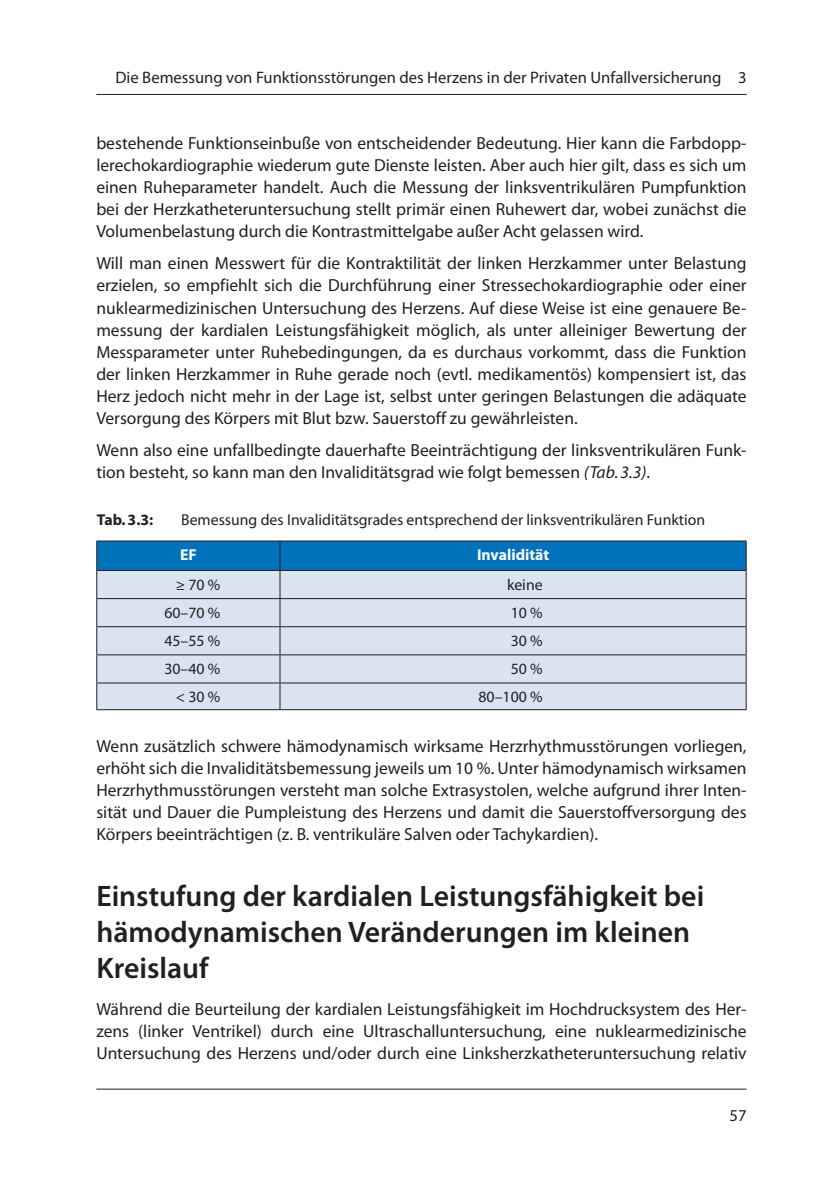
<style>
.page{position:relative;width:838px;height:1185px;background:#fff}
.page>*{position:absolute;margin:0;border:0;box-sizing:border-box;transform-origin:0 0}
.t1{font:600 29.75px/35.9px "Myriad Pro";color:#231f20}
.t2{font:17.5px/22.1px "Myriad Pro";color:#231f20;text-align:justify}
.t3{font:16.62px "Myriad Pro";color:#231f20}
.t4{font:15.75px "Myriad Pro";color:#231f20}
.t5{font:700 15.75px "Myriad Pro";color:#fff}
.t6{font:700 15.75px "Myriad Pro";color:#231f20}
.s1{font-style:italic}
</style>
<div class="page">
<hr style="left:96px;top:94px;width:650px;height:1px;background:#231f20">
<hr style="left:96px;top:1088px;width:650px;height:1px;background:#231f20">
<hr style="left:96px;top:540px;width:184px;height:1px;background:#231f20">
<hr style="left:280px;top:540px;width:466px;height:1px;background:#231f20">
<svg style="left:96px;top:541px;width:650px;height:168px;background:#adc8e1"></svg>
<hr style="left:96px;top:709px;width:184px;height:1px;background:#231f20">
<hr style="left:280px;top:709px;width:466px;height:1px;background:#231f20">
<p class="t3" style="left:115px;top:68px;width:632px">Die Bemessung von Funktionsstörungen des Herzens in der Privaten Unfallversicherung 3</p>
<p class="t2" style="left:96px;top:133px;width:651px">bestehende Funktionseinbuße von entscheidender Bedeutung. Hier kann die Farbdopp&shy;lerechokardiographie wiederum gute Dienste leisten. Aber auch hier gilt, dass es sich um einen Ruheparameter handelt. Auch die Messung der linksventrikulären Pumpfunktion bei der Herzkatheteruntersuchung stellt primär einen Ruhewert dar, wobei zunächst die Volumenbelastung durch die Kontrastmittelgabe außer Acht gelassen wird.</p>
<p class="t2" style="left:96px;top:253px;width:651px">Will man einen Messwert für die Kontraktilität der linken Herzkammer unter Belastung erzielen, so empfiehlt sich die Durchführung einer Stressechokardiographie oder einer nuklearmedizinischen Untersuchung des Herzens. Auf diese Weise ist eine genauere Be&shy;messung der kardialen Leistungsfähigkeit möglich, als unter alleiniger Bewertung der Messparameter unter Ruhebedingungen, da es durchaus vorkommt, dass die Funktion der linken Herzkammer in Ruhe gerade noch (evtl. medikamentös) kompensiert ist, das Herz jedoch nicht mehr in der Lage ist, selbst unter geringen Belastungen die adäquate Versorgung des Körpers mit Blut bzw. Sauerstoff zu gewährleisten.</p>
<p class="t2" style="left:96px;top:439px;width:651px">Wenn also eine unfallbedingte dauerhafte Beeinträchtigung der linksventrikulären Funk&shy;tion besteht, so kann man den Invaliditätsgrad wie folgt bemessen <span class="s1">(Tab. 3.3)</span>.</p>
<p class="t6" style="left:97px;top:510px;width:58px">Tab.3.3:</p>
<p class="t4" style="left:181px;top:511px;width:525px">Bemessung des Invaliditätsgrades entsprechend der linksventrikulären Funktion</p>
<p class="t5" style="left:180px;top:546px;width:18px">EF</p>
<p class="t5" style="left:477px;top:546px;width:74px">Invalidität</p>
<p class="t4" style="left:176px;top:576px;width:46px">≥70%</p>
<p class="t4" style="left:507px;top:576px;width:37px">keine</p>
<p class="t4" style="left:164px;top:604px;width:58px">60–70 %</p>
<p class="t4" style="left:510px;top:604px;width:33px">10%</p>
<p class="t4" style="left:164px;top:632px;width:58px">45–55 %</p>
<p class="t4" style="left:510px;top:632px;width:33px">30%</p>
<p class="t4" style="left:164px;top:660px;width:58px">30–40 %</p>
<p class="t4" style="left:510px;top:660px;width:33px">50%</p>
<p class="t4" style="left:176px;top:688px;width:46px">&lt;30%</p>
<p class="t4" style="left:478px;top:688px;width:66px">80–100 %</p>
<p class="t2" style="left:96px;top:735px;width:651px">Wenn zusätzlich schwere hämodynamisch wirksame Herzrhythmusstörungen vorliegen, erhöht sich die Invaliditätsbemessung jeweils um 10 %. Unter hämodynamisch wirksamen Herzrhythmusstörungen versteht man solche Extrasystolen, welche aufgrund ihrer Inten&shy;sität und Dauer die Pumpleistung des Herzens und damit die Sauerstoffversorgung des Körpers beeinträchtigen (z. B. ventrikuläre Salven oder Tachykardien).</p>
<h1 class="t1" style="left:96px;top:878px;width:609px">Einstufung der kardialen Leistungsfähigkeit bei hämodynamischen Veränderungen im kleinen<br>Kreislauf</h1>
<p class="t2" style="left:96px;top:998px;width:651px">Während die Beurteilung der kardialen Leistungsfähigkeit im Hochdrucksystem des Her&shy;zens (linker Ventrikel) durch eine Ultraschalluntersuchung, eine nuklearmedizinische Untersuchung des Herzens und/oder durch eine Linksherzkatheteruntersuchung relativ</p>
<p class="t3" style="left:729px;top:1106px;width:19px">57</p>
</div>
